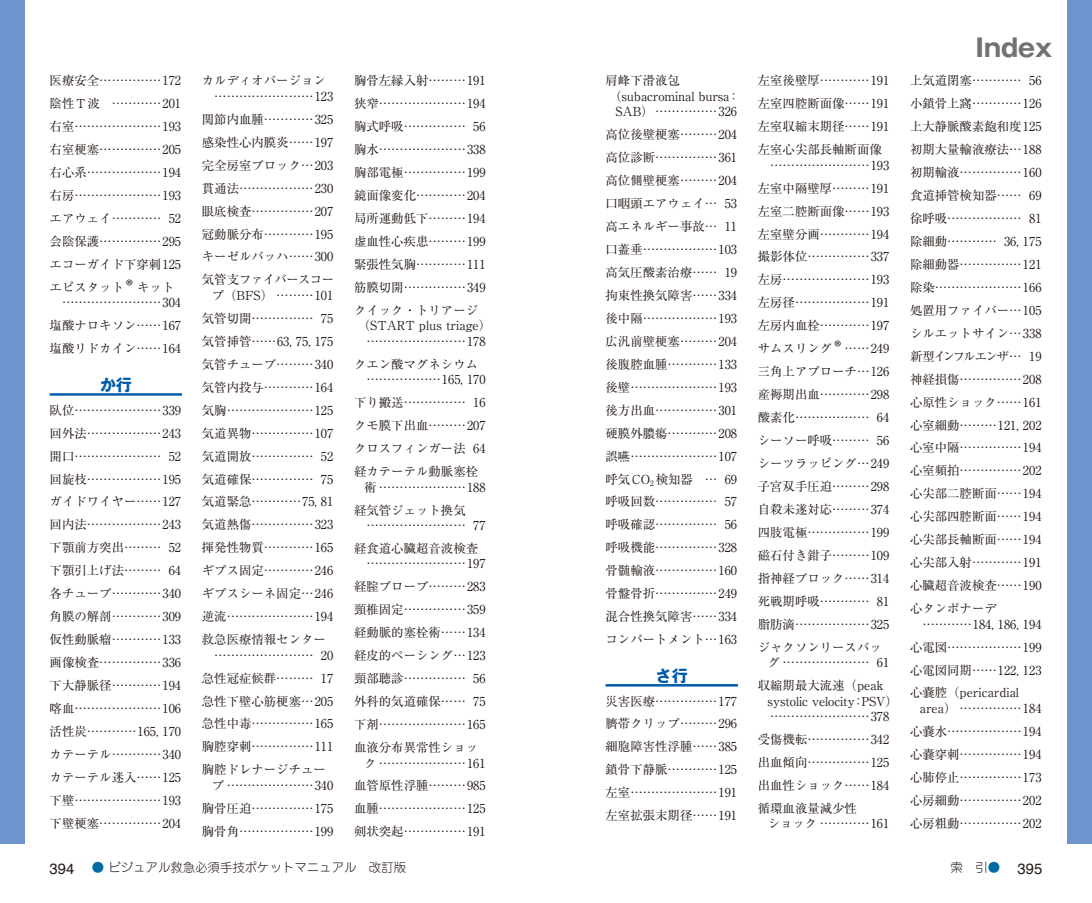
<style>
.page{position:relative;width:1092px;height:903px;background:#fff}
.page>*{position:absolute;margin:0;border:0;box-sizing:border-box;transform-origin:0 0}
.t1{font:700 24.85px "Gothic MB101 Pro";color:#727272}
.t2{font:700 16.1px "Gothic MB101 Pro";color:#005bac}
.t3{font:12.42px/22.9px "Ryumin Pro";color:#231916;text-align:justify}
.t4{font:300 12.42px "Jun 101 Pro";color:#231916}
.s1{font-family:"Helvetica";font-weight:400;font-size:14.88px}
.s2{color:#006aa1}
.s3{font-family:"Koz Go Pro";font-size:16.1px}
</style>
<div class="page">
<div style="left:0;top:0;width:25px;height:843px;background:#6f93cc"></div>
<div style="left:1067px;top:0;width:24px;height:843px;background:#6f93cc"></div>
<hr style="left:605px;top:684px;width:132px;height:2px;background:#005bac">
<hr style="left:50px;top:393px;width:132px;height:3px;background:#005bac">
<h1 class="t1" style="left:975px;top:26px;width:79px">Index</h1>
<p class="t3" style="left:354px;top:68px;width:133px">胸骨左縁入射………191狭窄…………………194胸式呼吸…………… 56胸水…………………338胸部電極……………199鏡面像変化…………204局所運動低下………194虚血性心疾患………199緊張性気胸…………111筋膜切開……………349クイック・トリアージ</p>
<p class="t3" style="left:358px;top:317px;width:135px;line-height:15.6px;text-align:center">（START plus triage）………………………178</p>
<p class="t3" style="left:364px;top:355px;width:123px;line-height:15.6px;text-indent:-10px">クエン酸マグネシウム…………………165, 170</p>
<p class="t3" style="left:354px;top:390px;width:133px">下り搬送…………… 16クモ膜下出血………207クロスフィンガー法 64経カテーテル動脈塞栓</p>
<p class="t3" style="left:354px;top:475px;width:133px;text-indent:10px">術……………………188経気管ジェット換気</p>
<p class="t3" style="left:354px;top:513px;width:133px;text-indent:10px">……………………… 77経食道心臓超音波検査</p>
<p class="t3" style="left:354px;top:551px;width:133px;text-indent:10px">………………………197経腟プローブ………283頸椎固定……………359経動脈的塞栓術……134経皮的ペーシング…123頸部聴診…………… 56外科的気道確保…… 75下剤…………………165血液分布異常性ショッ</p>
<p class="t3" style="left:354px;top:750px;width:133px;text-indent:10px">ク……………………161血管原性浮腫………985血腫…………………125剣状突起……………191</p>
<p class="t4" style="left:50px;top:857px;width:358px"><span class="s1">394</span> <span class="s2">●</span> ビジュアル救急必須手技ポケットマニュアル　改訂版</p>
<p class="t4" style="left:950px;top:857px;width:93px">索　引<span class="s2">●</span> <span class="s1">395</span></p>
<p class="t3" style="left:757px;top:68px;width:133px">左室後壁厚…………191左室四腔断面像……191左室収縮末期径……191左室心尖部長軸断面像</p>
<p class="t3" style="left:757px;top:153px;width:133px;text-indent:10px">………………………193左室中隔壁厚………191左室二腔断面像……193左室壁分画…………194撮影体位……………337左房…………………193左房径………………191左房内血栓…………197サムスリング<span class="s3">®</span> ………249三角上アプローチ…126産褥期出血…………298酸素化……………… 64シーソー呼吸……… 56シーツラッピング…249子宮双手圧迫………298自殺未遂対応………374四肢電極……………199磁石付き鉗子………109指神経ブロック……314死戦期呼吸………… 81脂肪滴………………325ジャクソンリースバッ</p>
<p class="t3" style="left:757px;top:650px;width:133px;text-indent:10px">グ…………………… 61収縮期最大流速（peak</p>
<p class="t3" style="left:767px;top:692px;width:132px;line-height:15.6px">systolic velocity：PSV）………………………378</p>
<p class="t3" style="left:757px;top:727px;width:133px">受傷機転……………342出血傾向……………125出血性ショック……184循環血液量減少性</p>
<p class="t3" style="left:767px;top:811px;width:123px">ショック……………161</p>
<p class="t3" style="left:605px;top:68px;width:76px">肩峰下滑液包</p>
<p class="t3" style="left:609px;top:84px;width:132px">（subacrominal bursa：</p>
<p class="t3" style="left:615px;top:99px;width:123px">SAB）… ……………326</p>
<p class="t3" style="left:605px;top:122px;width:133px">高位後壁梗塞………204高位診断……………361高位側壁梗塞………204口咽頭エアウェイ… 53高エネルギー事故… 11口蓋垂………………103高気圧酸素治療…… 19拘束性換気障害……334後中隔………………193広汎前壁梗塞………204後腹腔血腫…………133後壁…………………193後方出血……………301硬膜外膿瘍…………208誤嚥…………………107呼気CO<sub>2</sub> 検知器… … 69呼吸回数…………… 57呼吸確認…………… 56呼吸機能……………328骨髄輸液……………160骨盤骨折……………249混合性換気障害……334コンパートメント…163</p>
<p class="t2" style="left:655px;top:663px;width:34px">さ行</p>
<p class="t3" style="left:605px;top:688px;width:133px">災害医療……………177臍帯クリップ………296細胞障害性浮腫……385鎖骨下静脈…………125左室…………………191左室拡張末期径……191</p>
<p class="t3" style="left:50px;top:68px;width:133px">医療安全……………172陰性T波… …………201右室…………………193右室梗塞……………205右心系………………194右房…………………193エアウェイ………… 52会陰保護……………295エコーガイド下穿刺125エピスタット<span class="s3">®</span> キット</p>
<p class="t3" style="left:50px;top:290px;width:133px;text-indent:10px">………………………304塩酸ナロキソン……167塩酸リドカイン……164</p>
<p class="t2" style="left:100px;top:372px;width:34px">か行</p>
<p class="t3" style="left:50px;top:398px;width:133px">臥位…………………339回外法………………243開口………………… 52回旋枝………………195ガイドワイヤー……127回内法………………243下顎前方突出……… 52下顎引上げ法……… 64各チューブ…………340角膜の解剖…………309仮性動脈瘤…………133画像検査……………336下大静脈径…………194喀血…………………106活性炭…………165, 170カテーテル…………340カテーテル迷入……125下壁…………………193下壁梗塞……………204</p>
<p class="t3" style="left:909px;top:68px;width:133px">上気道閉塞………… 56小鎖骨上窩…………126上大静脈酸素飽和度125初期大量輸液療法…188初期輸液……………160食道挿管検知器…… 69徐呼吸……………… 81除細動………… 36, 175除細動器……………121除染…………………166処置用ファイバー…105シルエットサイン…338新型インフルエンザ…… 19神経損傷……………208心原性ショック……161心室細動………121, 202心室中隔……………194心室頻拍……………202心尖部二腔断面……194心尖部四腔断面……194心尖部長軸断面……194心尖部入射…………191心臓超音波検査……190心タンポナーデ</p>
<p class="t3" style="left:909px;top:612px;width:133px;text-indent:10px">……………184, 186, 194心電図………………199心電図同期……122, 123心嚢腔（pericardial</p>
<p class="t3" style="left:909px;top:696px;width:133px;text-indent:10px">area）… ……………184心嚢水………………194心嚢穿刺……………194心肺停止……………173心房細動……………202心房粗動……………202</p>
<p class="t3" style="left:212px;top:72px;width:123px;line-height:15.6px;text-indent:-10px">カルディオバージョン………………………123</p>
<p class="t3" style="left:202px;top:107px;width:134px">関節内血腫…………325感染性心内膜炎……197完全房室ブロック…203貫通法………………230眼底検査……………207冠動脈分布…………195キーゼルバッハ……300気管支ファイバースコー</p>
<p class="t3" style="left:202px;top:283px;width:133px;text-indent:10px">プ（BFS）… ………101気管切開…………… 75気管挿管……63, 75, 175気管チューブ………340気管内投与…………164気胸…………………125気道異物……………107気道開放…………… 52気道確保…………… 75気道緊急…………75, 81気道熱傷……………323揮発性物質…………165ギプス固定…………246ギプスシーネ固定…246逆流…………………194救急医療情報センター</p>
<p class="t3" style="left:202px;top:643px;width:133px;text-indent:10px">……………………… 20急性冠症候群……… 17急性下壁心筋梗塞…205急性中毒……………165胸腔穿刺……………111胸腔ドレナージチュー</p>
<p class="t3" style="left:202px;top:773px;width:133px;text-indent:10px">ブ……………………340胸骨圧迫……………175胸骨角………………199</p>
</div>
